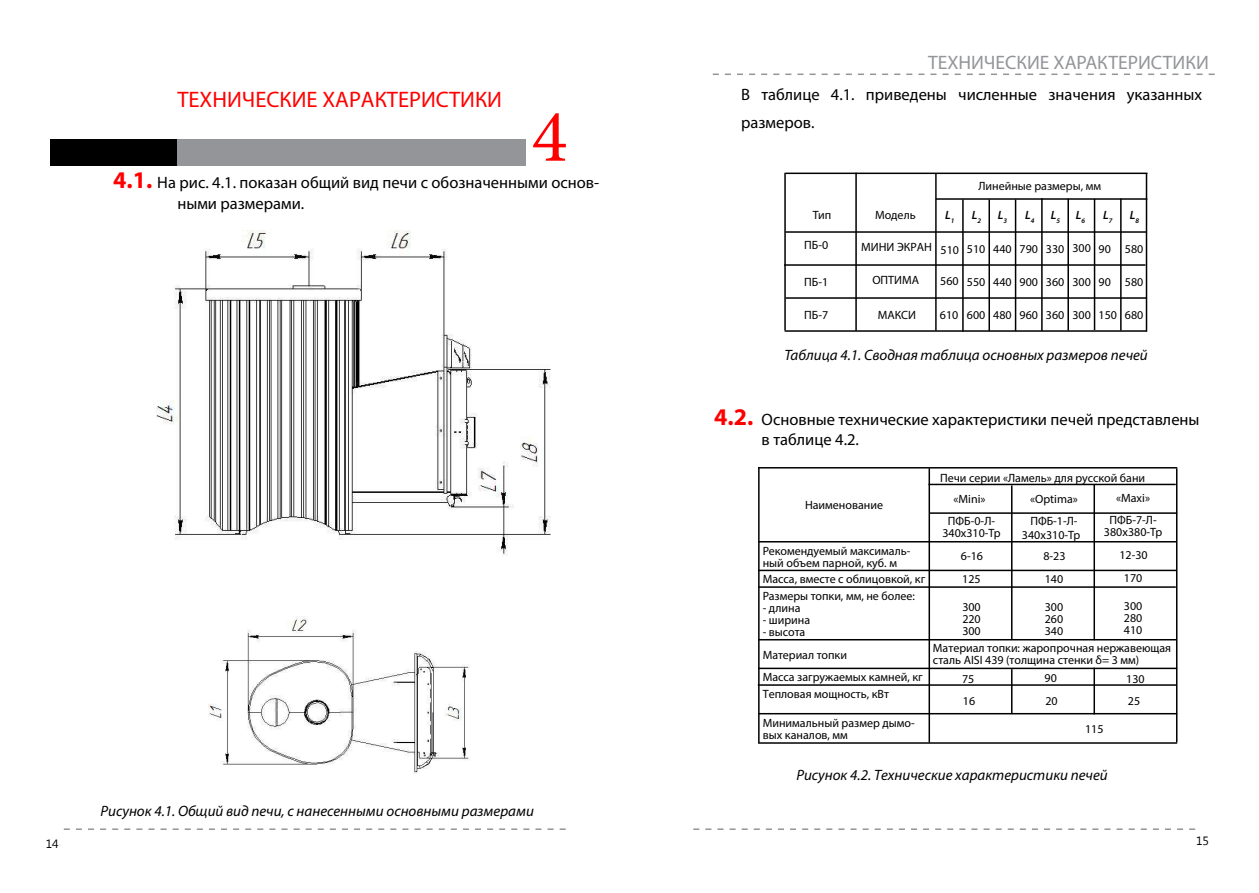
<style>
.page{position:relative;width:1259px;height:893px;background:#fff}
.page>*{position:absolute;margin:0;border:0;box-sizing:border-box;transform-origin:0 0}
.t1{font:75px "Minion Pro";color:#f00}
.t2{font:700 24px "Myriad Pro";color:#f00}
.t3{font:22.5px "Myriad Pro";color:#f00}
.t4{font:19.5px "Myriad Pro";color:#939598}
.t5{font:16.5px/20.2px "Myriad Pro";color:#000}
.t6{font:italic 15px "Myriad Pro";color:#000}
.t7{font:12px/12px "Myriad Pro";color:#000}
.t8{font:italic 600 12px "Myriad Pro";color:#000}
.t9{font:12px "Microsoft Tai Le";color:#000}
.s1{font-weight:700;font-size:24px;color:#f00}
</style>
<div class="page">
<svg style="left:64px;top:828px;width:502px;height:2px"></svg>
<svg style="left:693px;top:828px;width:502px;height:2px"></svg>
<hr style="left:758px;top:467px;width:419px;height:2px;background:#000">
<hr style="left:928px;top:483px;width:247px;height:3px;background:#000">
<hr style="left:929px;top:512px;width:248px;height:2px;background:#000">
<hr style="left:758px;top:541px;width:418px;height:2px;background:#000">
<hr style="left:758px;top:569px;width:418px;height:3px;background:#000">
<hr style="left:758px;top:586px;width:417px;height:2px;background:#000">
<hr style="left:1010px;top:485px;width:3px;height:155px;background:#000">
<hr style="left:1093px;top:485px;width:2px;height:155px;background:#000">
<hr style="left:758px;top:639px;width:418px;height:2px;background:#000">
<hr style="left:758px;top:667px;width:419px;height:3px;background:#000">
<hr style="left:758px;top:684px;width:418px;height:2px;background:#000">
<hr style="left:1010px;top:669px;width:2px;height:45px;background:#000">
<hr style="left:1093px;top:668px;width:2px;height:46px;background:#000">
<svg style="left:1174px;top:468px;width:4px;height:274px"></svg>
<hr style="left:758px;top:712px;width:419px;height:3px;background:#000">
<svg style="left:757px;top:467px;width:4px;height:275px"></svg>
<svg style="left:927px;top:468px;width:4px;height:274px"></svg>
<hr style="left:758px;top:742px;width:419px;height:2px;background:#000">
<svg style="left:713px;top:74px;width:501px;height:1px"></svg>
<div style="left:50px;top:139px;width:127px;height:26px;background:#000"></div>
<div style="left:177px;top:139px;width:349px;height:26px;background:#939598"></div>
<hr style="left:785px;top:172px;width:362px;height:3px;background:#000">
<hr style="left:784px;top:173px;width:2px;height:157px;background:#000">
<hr style="left:855px;top:173px;width:2px;height:158px;background:#000">
<hr style="left:934px;top:173px;width:3px;height:158px;background:#000">
<hr style="left:935px;top:198px;width:212px;height:2px;background:#000">
<svg style="left:785px;top:230px;width:359px;height:4px"></svg>
<svg style="left:784px;top:263px;width:360px;height:4px"></svg>
<svg style="left:785px;top:296px;width:359px;height:4px"></svg>
<hr style="left:961px;top:200px;width:3px;height:132px;background:#000">
<hr style="left:987px;top:199px;width:3px;height:132px;background:#000">
<hr style="left:1014px;top:199px;width:3px;height:132px;background:#000">
<hr style="left:1040px;top:198px;width:3px;height:133px;background:#000">
<hr style="left:1066px;top:199px;width:3px;height:132px;background:#000">
<hr style="left:1093px;top:199px;width:3px;height:131px;background:#000">
<hr style="left:1119px;top:199px;width:3px;height:132px;background:#000">
<svg style="left:1144px;top:173px;width:4px;height:159px"></svg>
<svg style="left:784px;top:329px;width:362px;height:3px"></svg>
<img style="left:156px;top:231px;width:395px;height:324px">
<img style="left:208px;top:617px;width:262px;height:156px">
<h3 class="t3" style="left:177px;top:86px;width:326px">ТЕХНИЧЕСКИЕ ХАРАКТЕРИСТИКИ</h3>
<h1 class="t1" style="left:531px;top:87px;width:37px">4</h1>
<h3 class="t5" style="left:177px;top:171px;width:423px;line-height:21px;text-indent:-64px"><span class="s1">4.1.</span> На рис. 4.1. показан общий вид печи с обозначенными основ&shy;ными размерами.</h3>
<p class="t9" style="left:46px;top:837px;width:14px">14</p>
<p class="t6" style="left:101px;top:802px;width:435px">Рисунок 4.1. Общий вид печи, с нанесенными основными размерами</p>
<h3 class="t4" style="left:928px;top:50px;width:282px">ТЕХНИЧЕСКИЕ ХАРАКТЕРИСТИКИ</h3>
<h3 class="t5" style="left:741px;top:80px;width:462px;line-height:27.9px">В таблице 4.1. приведены численные значения указанных размеров.</h3>
<p class="t7" style="left:813px;top:209px;width:20px">Тип</p>
<p class="t7" style="left:875px;top:209px;width:42px">Модель</p>
<p class="t7" style="left:978px;top:180px;width:124px">Линейные размеры, мм</p>
<p class="t8" style="left:945px;top:207px;width:11px">L<sub>1</sub></p>
<p class="t8" style="left:972px;top:207px;width:11px">L<sub>2</sub></p>
<p class="t8" style="left:997px;top:207px;width:11px">L<sub>3</sub></p>
<p class="t8" style="left:1025px;top:207px;width:11px">L<sub>4</sub></p>
<p class="t8" style="left:1051px;top:207px;width:11px">L<sub>5</sub></p>
<p class="t8" style="left:1075px;top:207px;width:11px">L<sub>6</sub></p>
<p class="t8" style="left:1103px;top:207px;width:11px">L<sub>7</sub></p>
<p class="t8" style="left:1130px;top:207px;width:11px">L<sub>8</sub></p>
<p class="t7" style="left:804px;top:238px;width:26px">ПБ-0</p>
<p class="t7" style="left:967px;top:243px;width:178px">510 440 790 330 300 90 580</p>
<p class="t7" style="left:804px;top:276px;width:26px">ПБ-1</p>
<p class="t7" style="left:872px;top:273px;width:48px">ОПТИМА</p>
<p class="t7" style="left:967px;top:276px;width:178px">550 440 900 360 300 90 580</p>
<p class="t7" style="left:804px;top:309px;width:26px">ПБ-7</p>
<p class="t7" style="left:877px;top:308px;width:40px">МАКСИ</p>
<p class="t7" style="left:967px;top:308px;width:178px">600 480 960 360 300 150 680</p>
<p class="t7" style="left:861px;top:241px;width:99px">МИНИ ЭКРАН 510</p>
<p class="t7" style="left:940px;top:275px;width:20px">560</p>
<p class="t7" style="left:940px;top:308px;width:20px">610</p>
<p class="t6" style="left:784px;top:346px;width:365px">Таблица 4.1. Сводная таблица основных размеров печей</p>
<h2 class="t2" style="left:714px;top:401px;width:41px">4.2.</h2>
<h3 class="t5" style="left:761px;top:409px;width:439px">Основные технические характеристики печей представлены в таблице 4.2.</h3>
<p class="t7" style="left:805px;top:499px;width:80px">Наименование</p>
<p class="t7" style="left:953px;top:467px;width:193px;line-height:21.1px;text-indent:-13px">Печи серии «Ламель» для русской бани «Mini»</p>
<p class="t7" style="left:1030px;top:493px;width:49px">«Optima»</p>
<p class="t7" style="left:1116px;top:492px;width:35px">«Maxi»</p>
<p class="t7" style="left:942px;top:515px;width:60px;text-align:center">ПФБ-0-Л-<br>340х310-Тр</p>
<p class="t7" style="left:1022px;top:514px;width:60px;line-height:14px;text-align:center">ПФБ-1-Л-<br>340х310-Тр</p>
<p class="t7" style="left:1104px;top:514px;width:60px;text-align:center">ПФБ-7-Л-<br>380х380-Тр</p>
<p class="t7" style="left:762px;top:544px;width:149px">Рекомендуемый максималь&shy;ный объем парной, куб. м</p>
<p class="t7" style="left:961px;top:549px;width:24px">6-16</p>
<p class="t7" style="left:1043px;top:549px;width:24px">8-23</p>
<p class="t7" style="left:1119px;top:548px;width:30px">12-30</p>
<p class="t7" style="left:762px;top:573px;width:164px">Масса, вместе с облицовкой, кг</p>
<p class="t7" style="left:962px;top:573px;width:20px">125</p>
<p class="t7" style="left:1044px;top:573px;width:20px">140</p>
<p class="t7" style="left:1123px;top:572px;width:20px">170</p>
<p class="t7" style="left:762px;top:590px;width:154px">Размеры топки, мм, не более:</p>
<p class="t7" style="left:762px;top:602px;width:39px">- длина</p>
<p class="t7" style="left:762px;top:614px;width:49px">- ширина</p>
<p class="t7" style="left:762px;top:626px;width:44px">- высота</p>
<p class="t7" style="left:962px;top:601px;width:20px;text-align:justify">300<br>220<br>300</p>
<p class="t7" style="left:1044px;top:601px;width:20px;text-align:justify">300<br>260<br>340</p>
<p class="t7" style="left:1124px;top:600px;width:20px;text-align:justify">300<br>280<br>410</p>
<p class="t7" style="left:762px;top:648px;width:86px">Материал топки</p>
<p class="t7" style="left:933px;top:642px;width:240px">Материал топки: жаропрочная нержавеющая сталь AISI 439 (толщина стенки δ= 3 мм)</p>
<p class="t7" style="left:762px;top:671px;width:162px">Масса загружаемых камней, кг</p>
<p class="t7" style="left:962px;top:673px;width:14px">75</p>
<p class="t7" style="left:1044px;top:672px;width:14px">90</p>
<p class="t7" style="left:1126px;top:672px;width:20px">130</p>
<p class="t7" style="left:763px;top:688px;width:128px">Тепловая мощность, кВт</p>
<p class="t7" style="left:963px;top:695px;width:14px">16</p>
<p class="t7" style="left:1045px;top:695px;width:14px">20</p>
<p class="t7" style="left:1128px;top:695px;width:14px">25</p>
<p class="t7" style="left:763px;top:717px;width:153px">Минимальный размер дымо&shy;вых каналов, мм</p>
<p class="t7" style="left:1085px;top:723px;width:20px">115</p>
<p class="t6" style="left:796px;top:765px;width:313px">Рисунок 4.2. Технические характеристики печей</p>
<p class="t9" style="left:1196px;top:833px;width:14px">15</p>
</div>
